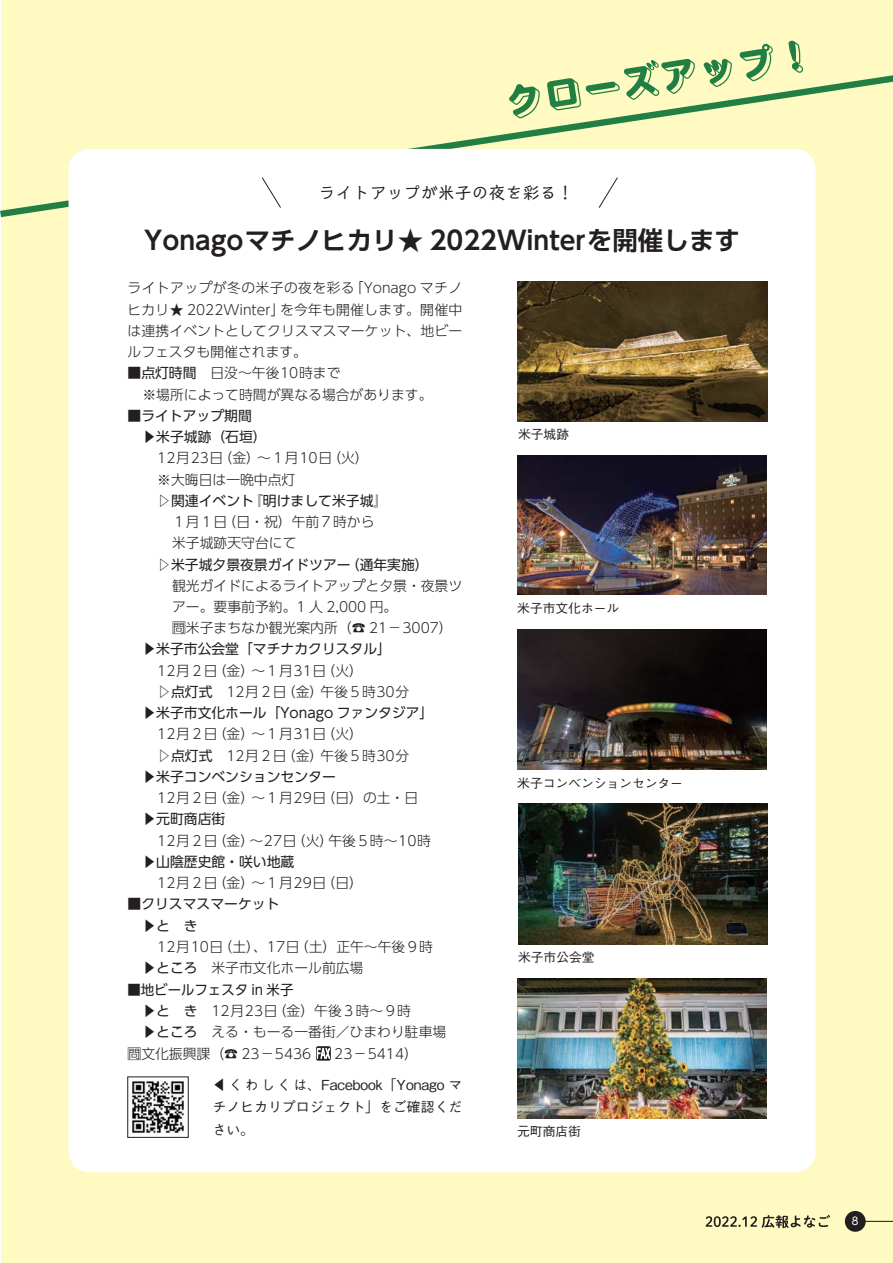
<style>
.page{position:relative;width:893px;height:1263px;background:#fff}
.page>*{position:absolute;margin:0;border:0;box-sizing:border-box;transform-origin:0 0}
.t1{font:25.5px "UD Shin Go Pro De Bold 90 msp RKSJ H";color:#231f20}
.t2{font:16.95px "Talking Std Regular 90 msp RKSJ H";color:#231f20}
.t3{font:13.8px/21.3px "UD Shin Go Pro Light 90 msp RKSJ H";color:#231f20}
.t4{font:13.8px/21.3px "UD Shin Go Pro Regular 90 msp RKSJ H";color:#231f20}
.t5{font:13.8px/22.4px "Gothic BBB Pro Medium 90 msp RKSJ H";letter-spacing:.005em;color:#231f20;text-align:justify}
.t6{font:12.75px "Gothic BBB Pro Medium 90 msp RKSJ H";color:#231f20}
.t7{font:10.65px "UD Shin Go Pro Regular 90 msp RKSJ H";color:#fff}
.s1{font-family:"UD Shin Go Pro Regular 90 msp RKSJ H"}
.s2{font-family:"UD Shin Go Pro Light 90 msp RKSJ H"}
</style>
<div class="page">
<div style="left:1px;top:0;width:892px;height:1263px;background:#fffac2"></div>
<svg style="left:0;top:69px;width:893px;height:152px"></svg>
<svg style="left:509px;top:41px;width:294px;height:77px"></svg>
<div style="left:69px;top:149px;width:746px;height:1023px;background:#fff;border-radius:21px"></div>
<svg style="left:262px;top:177px;width:19px;height:31px"></svg>
<svg style="left:598px;top:177px;width:20px;height:31px"></svg>
<svg style="left:316px;top:1046px;width:15px;height:15px"></svg>
<svg style="left:317px;top:1046px;width:13px;height:15px"></svg>
<img style="left:517px;top:281px;width:250px;height:140px">
<img style="left:517px;top:455px;width:250px;height:140px">
<img style="left:517px;top:630px;width:250px;height:139px">
<img style="left:518px;top:804px;width:250px;height:140px">
<img style="left:132px;top:1081px;width:53px;height:52px">
<img style="left:517px;top:978px;width:250px;height:140px">
<svg style="left:706px;top:1215px;width:124px;height:14px"></svg>
<hr style="left:861px;top:1221px;width:32px;height:1px;background:#231f20">
<div style="left:845px;top:1211px;width:21px;height:21px;background:#231f20;border-radius:50%"></div>
<p class="t2" style="left:319px;top:186px;width:257px">ライトアップが米子の夜を彩る！</p>
<h1 class="t1" style="left:144px;top:231px;width:597px">Yonagoマチノヒカリ★ 2022Winterを開催します</h1>
<p class="t3" style="left:128px;top:279px;width:336px;text-align:justify">ライトアップが冬の米子の夜を彩る「Yonago マチノヒカリ★ 2022Winter」を今年も開催します。開催中は連携イベントとしてクリスマスマーケット、地ビールフェスタも開催されます。</p>
<p class="t3" style="left:142px;top:364px;width:292px;text-indent:-15px">■<span class="s1">点灯時間</span>　日没～午後10時まで<br>※場所によって時間が異なる場合があります。</p>
<p class="t4" style="left:142px;top:407px;width:126px;text-indent:-15px">■ライトアップ期間▶米子城跡（石垣）</p>
<p class="t3" style="left:157px;top:449px;width:213px">12月23日（金）～１月10日（火）※大晦日は一晩中点灯</p>
<p class="t4" style="left:157px;top:492px;width:231px">▷関連イベント『明けまして米子城』</p>
<p class="t3" style="left:172px;top:513px;width:204px">１月１日（日・祝）午前７時から米子城跡天守台にて</p>
<p class="t4" style="left:157px;top:556px;width:273px"><span class="s2">▷</span>米子城夕景夜景ガイドツアー（通年実施）</p>
<p class="t3" style="left:172px;top:577px;width:292px">観光ガイドによるライトアップと夕景・夜景ツアー。要事前予約。1 人 2,000 円。<br>問米子まちなか観光案内所（☎ 21－3007）</p>
<p class="t4" style="left:142px;top:641px;width:250px"><span class="s2">▶</span>米子市公会堂「マチナカクリスタル」</p>
<p class="t3" style="left:157px;top:662px;width:253px">12月２日（金）～１月31日（火）<br><span class="s1">▷点灯式</span>　12月２日（金）午後５時30分</p>
<p class="t4" style="left:142px;top:704px;width:292px"><span class="s2">▶</span>米子市文化ホール「Yonago ファンタジア」</p>
<p class="t3" style="left:157px;top:726px;width:253px">12月２日（金）～１月31日（火）<br><span class="s1">▷点灯式</span>　12月２日（金）午後５時30分</p>
<p class="t4" style="left:142px;top:768px;width:195px">▶米子コンベンションセンター</p>
<p class="t3" style="left:157px;top:789px;width:262px">12月２日（金）～１月29日（日）の土・日</p>
<p class="t4" style="left:142px;top:810px;width:84px"><span class="s2">▶</span>元町商店街</p>
<p class="t3" style="left:157px;top:832px;width:275px">12月２日（金）～27日（火）午後５時～10時</p>
<p class="t4" style="left:142px;top:853px;width:153px"><span class="s2">▶</span>山陰歴史館・咲い地蔵</p>
<p class="t3" style="left:157px;top:874px;width:207px">12月２日（金）～１月29日（日）</p>
<p class="t4" style="left:142px;top:895px;width:139px;text-indent:-15px"><span class="s2">■</span>クリスマスマーケット▶と き</p>
<p class="t3" style="left:142px;top:938px;width:292px;text-indent:15px">12月10日（土）、17日（土）正午～午後９時<span class="s1">▶ところ</span>　米子市文化ホール前広場</p>
<p class="t4" style="left:128px;top:981px;width:167px">■地ビールフェスタ in 米子</p>
<p class="t3" style="left:142px;top:1002px;width:270px"><span class="s1">▶と き　</span>12月23日（金）午後３時～９時</p>
<p class="t3" style="left:142px;top:1023px;width:305px"><span class="s1">▶ところ</span>　える・もーる一番街／ひまわり駐車場</p>
<p class="t3" style="left:128px;top:1045px;width:185px">問文化振興課（☎ 23－5436</p>
<p class="t3" style="left:334px;top:1045px;width:85px">23－5414）</p>
<p class="t5" style="left:212px;top:1076px;width:251px">◀ くわしくは、Facebook「Yonago マチノヒカリプロジェクト」をご確認ください。</p>
<p class="t6" style="left:518px;top:429px;width:53px">米子城跡</p>
<p class="t6" style="left:517px;top:604px;width:104px">米子市文化ホール</p>
<p class="t6" style="left:517px;top:778px;width:167px">米子コンベンションセンター</p>
<p class="t6" style="left:518px;top:952px;width:78px">米子市公会堂</p>
<p class="t6" style="left:517px;top:1126px;width:65px">元町商店街</p>
<p class="t7" style="left:850px;top:1217px;width:12px">８</p>
</div>
